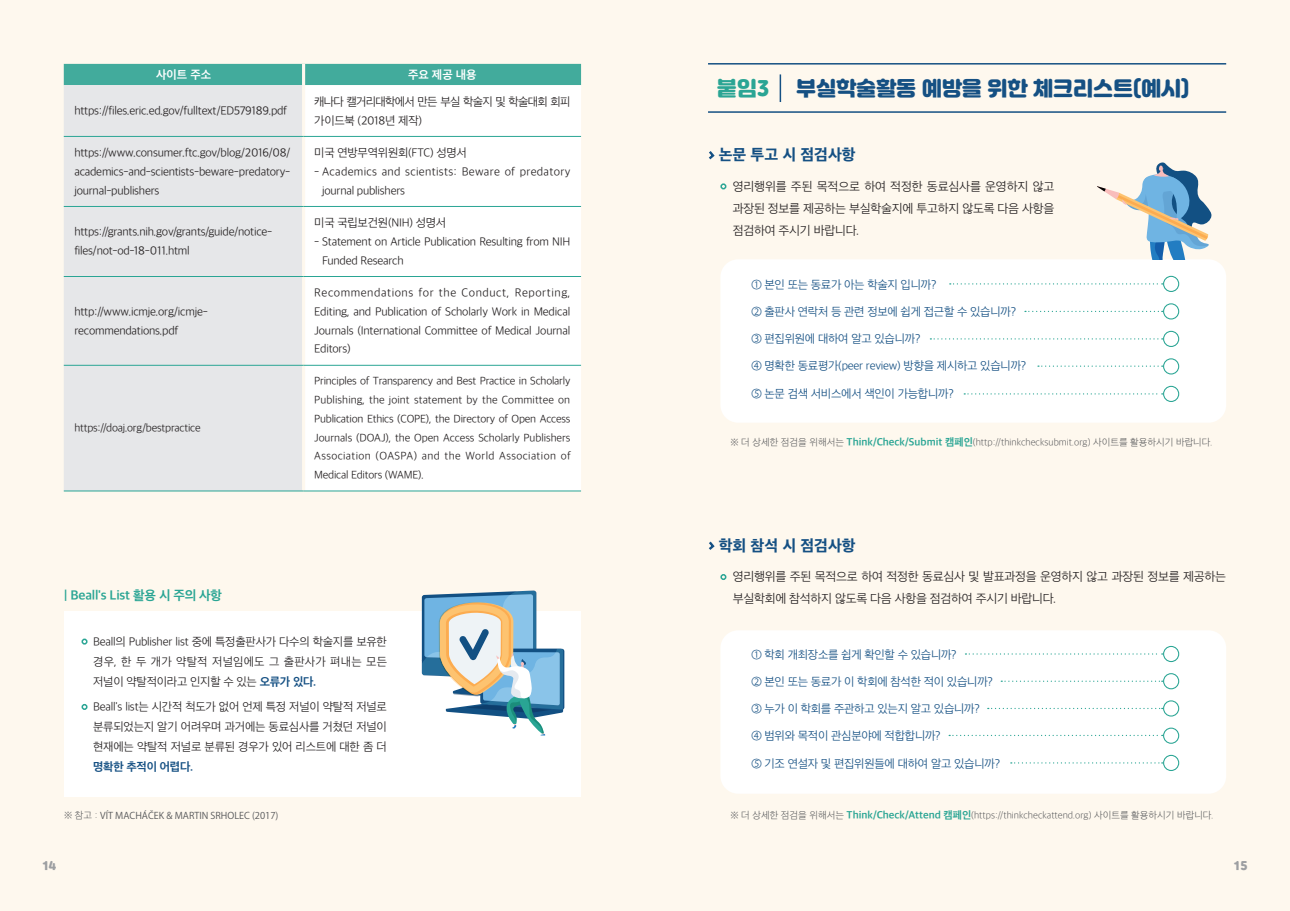
<style>
.page{position:relative;width:1290px;height:911px;background:#fef8ee}
.page>*{position:absolute;margin:0;border:0;box-sizing:border-box;transform-origin:0 0}
.t1{font:20px "Jalnan OTF";color:#155083}
.t2{font:20px "Jalnan OTF";color:#2aa594}
.t3{font:15px "SD Gothic Neoa h Ex Bd";color:#155083}
.t4{font:12.5px "SD Gothic Neoa g Bd";letter-spacing:-.02em;color:#2aa594}
.t5{font:11.88px/21.9px "SD Gothic Neoa c Lt";letter-spacing:-.02em;color:#231f20;text-align:justify}
.t6{font:11.25px/18.8px "SD Gothic Neoa c Lt";letter-spacing:-.02em;color:#231f20;text-align:justify}
.t7{font:11.25px "SD Gothic Neoa c Lt";letter-spacing:-.02em;color:#155083}
.t8{font:11.25px/18.8px "SD Gothic Neoa c Lt";letter-spacing:.025em;color:#231f20}
.t9{font:11.25px/18.8px "SD Gothic Neoa c Lt";letter-spacing:-.06em;color:#231f20}
.t10{font:11.25px "SD Gothic Neoa g Bd";color:#fff}
.t11{font:11.25px "Jalnan";color:#9d9fa2}
.t12{font:10.62px/18.8px "SD Gothic Neoa c Lt";letter-spacing:-.02em;color:#231f20;text-align:justify}
.t13{font:9.38px "SD Gothic Neoa b Ult Lt";color:#57585a}
.t14{font:9.38px "Koz Go Pr 6 N";color:#57585a}
.s1{font-family:"SD Gothic Neoa g Bd";color:#155083}
.s2{font-family:"SD Gothic Neoa b Ult Lt"}
.s3{font-family:"SD Gothic Neoa g Bd";font-size:10px;color:#2aa594}
</style>
<div class="page">
<hr style="left:708px;top:63px;width:518px;height:2px;background:#155083">
<hr style="left:708px;top:111px;width:518px;height:2px;background:#155083">
<hr style="left:779px;top:74px;width:2px;height:28px;background:#155083">
<svg style="left:708px;top:151px;width:7px;height:9px"></svg>
<svg style="left:720px;top:183px;width:6px;height:6px"></svg>
<div style="left:720px;top:259px;width:506px;height:164px;background:#fff;border-radius:18px"></div>
<div style="left:720px;top:630px;width:506px;height:163px;background:#fff;border-radius:18px"></div>
<div style="left:1163px;top:276px;width:16px;height:16px;border:1px solid #2aa594;border-radius:50%"></div>
<svg style="left:950px;top:283px;width:213px;height:1px"></svg>
<div style="left:1163px;top:303px;width:16px;height:16px;border:1px solid #2aa594;border-radius:50%"></div>
<svg style="left:1025px;top:311px;width:138px;height:1px"></svg>
<div style="left:1163px;top:331px;width:16px;height:16px;border:1px solid #2aa594;border-radius:50%"></div>
<svg style="left:930px;top:338px;width:233px;height:1px"></svg>
<div style="left:1163px;top:358px;width:16px;height:16px;border:1px solid #2aa594;border-radius:50%"></div>
<svg style="left:1038px;top:365px;width:125px;height:2px"></svg>
<div style="left:1163px;top:386px;width:16px;height:16px;border:1px solid #2aa594;border-radius:50%"></div>
<svg style="left:964px;top:393px;width:199px;height:1px"></svg>
<svg style="left:708px;top:541px;width:7px;height:9px"></svg>
<svg style="left:720px;top:574px;width:6px;height:6px"></svg>
<div style="left:1163px;top:646px;width:16px;height:16px;border:1px solid #2aa594;border-radius:50%"></div>
<svg style="left:965px;top:653px;width:198px;height:1px"></svg>
<div style="left:1163px;top:673px;width:16px;height:16px;border:1px solid #2aa594;border-radius:50%"></div>
<svg style="left:1001px;top:680px;width:162px;height:2px"></svg>
<div style="left:1163px;top:700px;width:16px;height:16px;border:1px solid #2aa594;border-radius:50%"></div>
<svg style="left:988px;top:708px;width:175px;height:1px"></svg>
<div style="left:1163px;top:727px;width:16px;height:17px;border:1px solid #2aa594;border-radius:50%"></div>
<svg style="left:949px;top:735px;width:214px;height:1px"></svg>
<div style="left:1163px;top:755px;width:16px;height:16px;border:1px solid #2aa594;border-radius:50%"></div>
<svg style="left:1011px;top:762px;width:152px;height:1px"></svg>
<svg style="left:1097px;top:162px;width:115px;height:97px"></svg>
<div style="left:64px;top:611px;width:517px;height:185px;background:#fff"></div>
<div style="left:81px;top:638px;width:7px;height:6px;border:2px solid #2aa594;border-radius:50%"></div>
<div style="left:81px;top:704px;width:7px;height:6px;border:2px solid #2aa594;border-radius:50%"></div>
<div style="left:64px;top:64px;width:517px;height:21px;background:#42ab9c"></div>
<div style="left:64px;top:85px;width:238px;height:405px;background:#e6e7e9"></div>
<div style="left:305px;top:85px;width:276px;height:405px;background:#fff"></div>
<hr style="left:302px;top:64px;width:3px;height:21px;background:#fef8ee">
<hr style="left:64px;top:206px;width:240px;height:1px;background:#2aa594">
<hr style="left:304px;top:206px;width:277px;height:1px;background:#2aa594">
<hr style="left:64px;top:276px;width:240px;height:1px;background:#2aa594">
<hr style="left:304px;top:276px;width:277px;height:1px;background:#2aa594">
<hr style="left:64px;top:365px;width:240px;height:1px;background:#2aa594">
<hr style="left:304px;top:365px;width:277px;height:1px;background:#2aa594">
<hr style="left:64px;top:490px;width:240px;height:1px;background:#2aa594">
<hr style="left:304px;top:490px;width:277px;height:1px;background:#2aa594">
<hr style="left:64px;top:136px;width:240px;height:1px;background:#2aa594">
<hr style="left:304px;top:136px;width:277px;height:1px;background:#2aa594">
<svg style="left:422px;top:590px;width:142px;height:145px"></svg>
<p class="t10" style="left:156px;top:69px;width:56px">사이트 주소</p>
<p class="t10" style="left:408px;top:69px;width:70px">주요 제공 내용</p>
<p class="t6" style="left:74px;top:101px;width:214px">https://files.eric.ed.gov/fulltext/ED579189.pdf</p>
<p class="t9" style="left:314px;top:92px;width:258px">캐나다 캘거리대학에서 만든 부실 학술지 및 학술대회 회피 가이드북 (2018년 제작)</p>
<p class="t6" style="left:74px;top:143px;width:217px">https://www.consumer.ftc.gov/blog/2016/08/ academics-and-scientists-beware-predatory&shy;journal-publishers</p>
<p class="t6" style="left:314px;top:143px;width:154px">미국 연방무역위원회(FTC) 성명서</p>
<p class="t8" style="left:322px;top:162px;width:250px;text-indent:-8px">- Academics and scientists: Beware of predatory journal publishers</p>
<p class="t6" style="left:74px;top:223px;width:199px">https://grants.nih.gov/grants/guide/notice&shy;files/not-od-18-011.html</p>
<p class="t6" style="left:74px;top:302px;width:135px">http://www.icmje.org/icmje&shy;recommendations.pdf</p>
<p class="t12" style="left:74px;top:419px;width:128px">https://doaj.org/bestpractice</p>
<p class="t6" style="left:314px;top:213px;width:134px">미국 국립보건원(NIH) 성명서</p>
<p class="t6" style="left:322px;top:232px;width:250px;text-indent:-8px">- Statement on Article Publication Resulting from NIH<br>Funded Research</p>
<p class="t6" style="left:314px;top:283px;width:258px">Recommendations for the Conduct, Reporting, Editing, and Publication of Scholarly Work in Medical Journals (International Committee of Medical Journal Editors)</p>
<p class="t12" style="left:314px;top:372px;width:258px">Principles of Transparency and Best Practice in Scholarly Publishing, the joint statement by the Committee on Publication Ethics (COPE), the Directory of Open Access Journals (DOAJ), the Open Access Scholarly Publishers Association (OASPA) and the World Association of Medical Editors (WAME).</p>
<p class="t4" style="left:64px;top:588px;width:160px">| Beall's List 활용 시 주의 사항</p>
<p class="t6" style="left:93px;top:631px;width:295px;line-height:20px">Beall의 Publisher list 중에 특정출판사가 다수의 학술지를 보유한 경우, 한 두 개가 약탈적 저널임에도 그 출판사가 펴내는 모든 저널이 약탈적이라고 인지할 수 있는 <span class="s1">오류가 있다.</span></p>
<p class="t6" style="left:93px;top:697px;width:295px;line-height:20px">Beall's list는 시간적 척도가 없어 언제 특정 저널이 약탈적 저널로 분류되었는지 알기 어려우며 과거에는 동료심사를 거쳤던 저널이 현재에는 약탈적 저널로 분류된 경우가 있어 리스트에 대한 좀 더 <span class="s1">명확한 추적이 어렵다.</span></p>
<p class="t14" style="left:64px;top:810px;width:216px"><span class="s2">※ 참고 :</span> VÍT MACHÁČEK &amp; MARTIN SRHOLEC (2017)</p>
<p class="t2" style="left:717px;top:74px;width:54px">붙임3</p>
<p class="t1" style="left:796px;top:74px;width:395px">부실학술활동 예방을 위한 체크리스트(예시)</p>
<p class="t3" style="left:719px;top:147px;width:138px">논문 투고 시 점검사항</p>
<p class="t5" style="left:733px;top:175px;width:323px">영리행위를 주된 목적으로 하여 적정한 동료심사를 운영하지 않고 과장된 정보를 제공하는 부실학술지에 투고하지 않도록 다음 사항을 점검하여 주시기 바랍니다.</p>
<p class="t7" style="left:751px;top:278px;width:186px">① 본인 또는 동료가 아는 학술지 입니까?</p>
<p class="t7" style="left:751px;top:306px;width:266px">② 출판사 연락처 등 관련 정보에 쉽게 접근할 수 있습니까?</p>
<p class="t7" style="left:751px;top:333px;width:170px">③ 편집위원에 대하여 알고 있습니까?</p>
<p class="t7" style="left:751px;top:360px;width:276px">④ 명확한 동료평가(peer review) 방향을 제시하고 있습니까?</p>
<p class="t7" style="left:751px;top:388px;width:204px">⑤ 논문 검색 서비스에서 색인이 가능합니까?</p>
<p class="t13" style="left:730px;top:438px;width:484px">※ 더 상세한 점검을 위해서는 <span class="s3">Think/Check/Submit 캠페인</span>(http://thinkchecksubmit.org) 사이트를 활용하시기 바랍니다.</p>
<p class="t3" style="left:719px;top:538px;width:138px">학회 참석 시 점검사항</p>
<p class="t5" style="left:733px;top:566px;width:495px">영리행위를 주된 목적으로 하여 적정한 동료심사 및 발표과정을 운영하지 않고 과장된 정보를 제공하는 부실학회에 참석하지 않도록 다음 사항을 점검하여 주시기 바랍니다.</p>
<p class="t7" style="left:751px;top:648px;width:207px">① 학회 개최장소를 쉽게 확인할 수 있습니까?</p>
<p class="t7" style="left:751px;top:676px;width:243px">② 본인 또는 동료가 이 학회에 참석한 적이 있습니까?</p>
<p class="t7" style="left:751px;top:703px;width:230px">③ 누가 이 학회를 주관하고 있는지 알고 있습니까?</p>
<p class="t7" style="left:751px;top:730px;width:191px">④ 범위와 목적이 관심분야에 적합합니까?</p>
<p class="t7" style="left:751px;top:757px;width:250px">⑤ 기조 연설자 및 편집위원들에 대하여 알고 있습니까?</p>
<p class="t13" style="left:730px;top:810px;width:485px">※ 더 상세한 점검을 위해서는 <span class="s3">Think/Check/Attend 캠페인</span>(https://thinkcheckattend.org) 사이트를 활용하시기 바랍니다.</p>
<p class="t11" style="left:43px;top:858px;width:15px">14</p>
<p class="t11" style="left:1234px;top:858px;width:15px">15</p>
</div>
